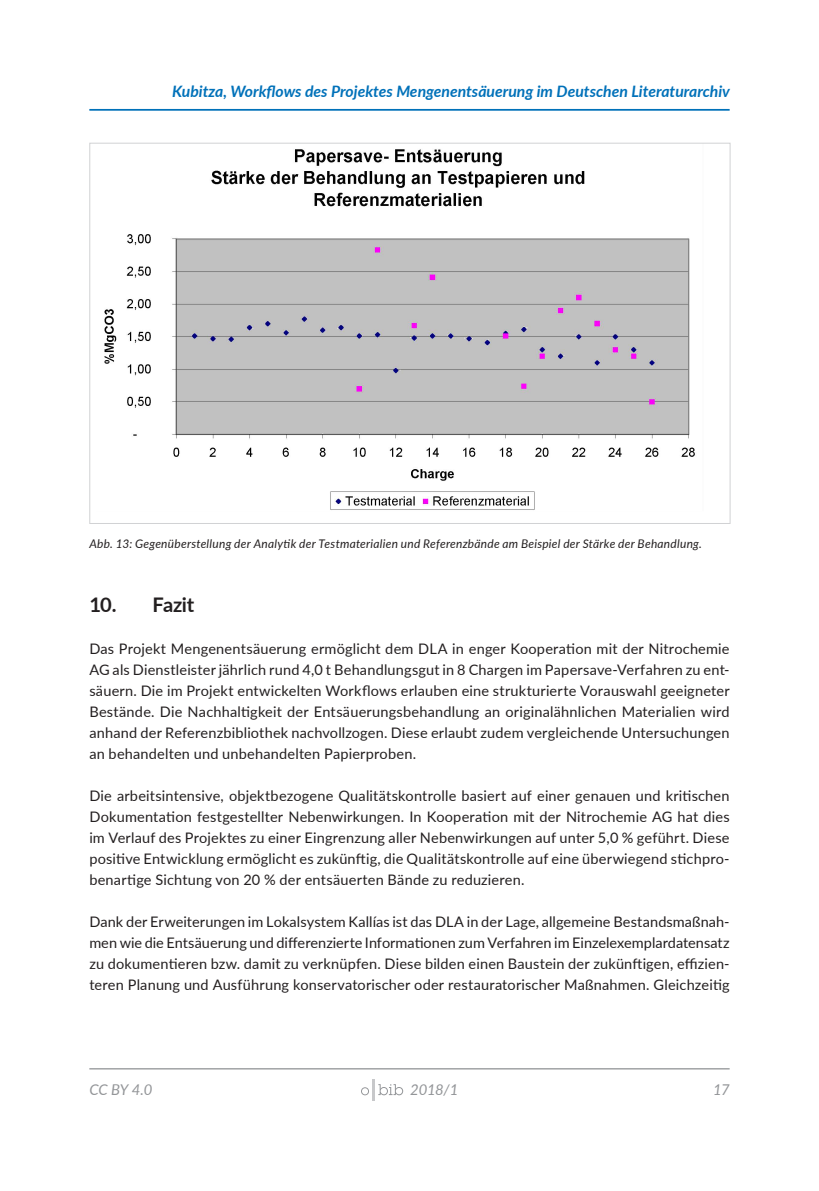
<style>
.page{position:relative;width:819px;height:1191px;background:#fff}
.page>*{position:absolute;margin:0;border:0;box-sizing:border-box;transform-origin:0 0}
.t1{font:700 20.12px "Lato";letter-spacing:-.015em;color:#231f20}
.t2{font:italic 700 15.75px "Lato";color:#0071b9}
.t3{font:italic 14.88px "Lato";letter-spacing:-.02em;color:#939598}
.paragraph{font:14.53px/21px "Lato";letter-spacing:.015em;color:#231f20;text-align:justify}
.t4{font:italic 11.9px "Lato";letter-spacing:.02em;color:#231f20}
</style>
<div class="page">
<hr style="left:89px;top:1068px;width:640px;height:1px;background:#939598">
<hr style="left:372px;top:1079px;width:3px;height:21px;background:#c7c8ca">
<svg style="left:361px;top:1087px;width:8px;height:8px"></svg>
<svg style="left:378px;top:1084px;width:25px;height:11px"></svg>
<img style="left:104px;top:149px;width:591px;height:361px">
<hr style="left:89px;top:109px;width:640px;height:2px;background:#0071b9">
<p class="t2" style="left:172px;top:80px;width:559px">Kubitza, Workflows des Projektes Mengenentsäuerung im Deutschen Literaturarchiv</p>
<p class="t4" style="left:89px;top:535px;width:614px">Abb. 13: Gegenüberstellung der Analytik der Testmaterialien und Referenzbände am Beispiel der Stärke der Behandlung.</p>
<p class="t1" style="left:89px;top:590px;width:106px">10. Fazit</p>
<p class="paragraph" style="left:89px;top:638px;width:641px">Das Projekt Mengenentsäuerung ermöglicht dem DLA in enger Kooperation mit der Nitrochemie AG als Dienstleister jährlich rund 4,0 t Behandlungsgut in 8 Chargen im Papersave-Verfahren zu ent&shy;säuern. Die im Projekt entwickelten Workflows erlauben eine strukturierte Vorauswahl geeigneter Bestände. Die Nachhaltigkeit der Entsäuerungsbehandlung an originalähnlichen Materialien wird anhand der Referenzbibliothek nachvollzogen. Diese erlaubt zudem vergleichende Untersuchungen an behandelten und unbehandelten Papierproben.</p>
<p class="paragraph" style="left:89px;top:785px;width:641px">Die arbeitsintensive, objektbezogene Qualitätskontrolle basiert auf einer genauen und kritischen Dokumentation festgestellter Nebenwirkungen. In Kooperation mit der Nitrochemie AG hat dies im Verlauf des Projektes zu einer Eingrenzung aller Nebenwirkungen auf unter 5,0 % geführt. Diese positive Entwicklung ermöglicht es zukünftig, die Qualitätskontrolle auf eine überwiegend stichpro&shy;benartige Sichtung von 20 % der entsäuerten Bände zu reduzieren.</p>
<p class="paragraph" style="left:89px;top:911px;width:641px">Dank der Erweiterungen im Lokalsystem Kallías ist das DLA in der Lage, allgemeine Bestandsmaßnah&shy;men wie die Entsäuerung und differenzierte Informationen zum Verfahren im Einzelexemplardatensatz zu dokumentieren bzw. damit zu verknüpfen. Diese bilden einen Baustein der zukünftigen, effizien&shy;teren Planung und Ausführung konservatorischer oder restauratorischer Maßnahmen. Gleichzeitig</p>
<p class="t3" style="left:89px;top:1079px;width:65px">CC BY 4.0</p>
<p class="t3" style="left:410px;top:1079px;width:50px">2018/1</p>
<p class="t3" style="left:713px;top:1079px;width:18px">17</p>
</div>
